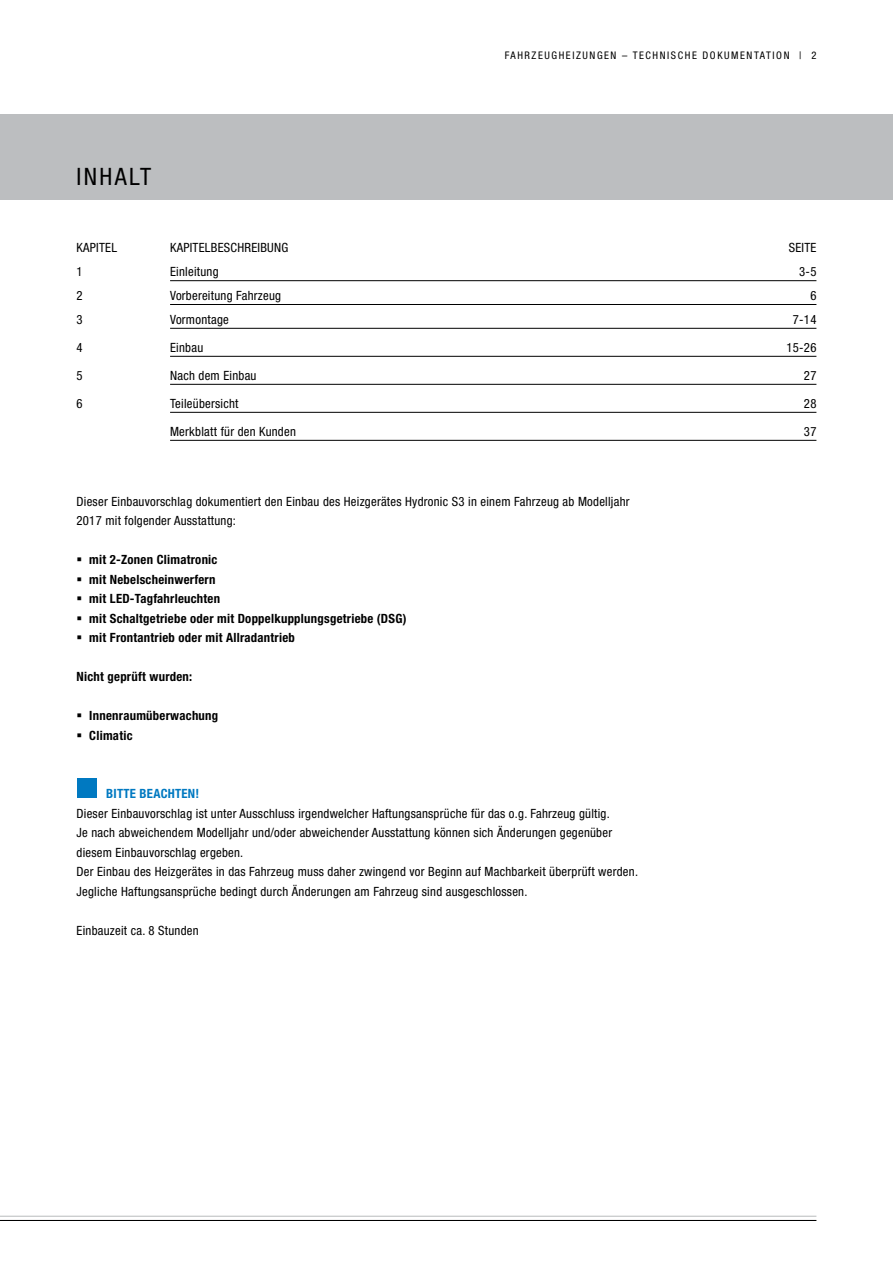
<style>
.page{position:relative;width:893px;height:1263px;background:#fff}
.page>*{position:absolute;margin:0;border:0;box-sizing:border-box;transform-origin:0 0}
.Ueberschrift_16pt{font:condensed 24px "Helvetica Neue LT";letter-spacing:.1em;color:#000}
.Fließtext_8_5pt{font:condensed 12.75px/19.5px "Helvetica Neue LT";letter-spacing:.02em;color:#000}
.t1{font:700 condensed 12.75px "Helvetica Neue LT";letter-spacing:.02em;color:#000}
.IHV_2{font:condensed 12.75px "Helvetica Neue LT";letter-spacing:.02em;color:#000}
.IHV_Überschrift{font:condensed 12.75px "Helvetica Neue LT";letter-spacing:.02em;color:#000}
.Fließtext_8_5pt_bold{font:condensed 12.75px "Helvetica Neue LT";letter-spacing:.02em;color:#000}
.Bitte_beachten_8_5pt{font:700 condensed 12.75px "Helvetica Neue LT";letter-spacing:.02em;color:#0079c1}
.Seitenzah_Versalien{font:condensed 10.5px "Helvetica Neue LT";letter-spacing:.15em;color:#000}
</style>
<div class="page">
<div style="left:0;top:115px;width:893px;height:85px;background:#bcbec0"></div>
<hr style="left:0;top:1216px;width:816px;height:1px;background:#bcbec0">
<hr style="left:0;top:1220px;width:816px;height:1px;background:#000">
<hr style="left:170px;top:280px;width:646px;height:1px;background:#000">
<hr style="left:170px;top:304px;width:646px;height:1px;background:#000">
<hr style="left:170px;top:328px;width:646px;height:1px;background:#000">
<hr style="left:170px;top:356px;width:646px;height:1px;background:#000">
<hr style="left:170px;top:384px;width:646px;height:1px;background:#000">
<hr style="left:170px;top:412px;width:646px;height:1px;background:#000">
<hr style="left:170px;top:440px;width:646px;height:1px;background:#000">
<div style="left:77px;top:778px;width:20px;height:20px;background:#0079c1"></div>
<p class="Ueberschrift_16pt" style="left:77px;top:162px;width:76px">INHALT</p>
<p class="Seitenzah_Versalien" style="left:505px;top:50px;width:313px">FAHRZEUGHEIZUNGEN – TECHNISCHE DOKUMENTATION | 2</p>
<p class="IHV_Überschrift" style="left:77px;top:241px;width:42px">KAPITEL</p>
<p class="IHV_Überschrift" style="left:170px;top:241px;width:120px">KAPITELBESCHREIBUNG</p>
<p class="IHV_Überschrift" style="left:789px;top:241px;width:29px">SEITE</p>
<p class="IHV_2" style="left:77px;top:264px;width:8px">1</p>
<p class="IHV_2" style="left:170px;top:264px;width:50px">Einleitung</p>
<p class="IHV_2" style="left:799px;top:264px;width:19px">3-5</p>
<p class="IHV_2" style="left:77px;top:288px;width:8px">2</p>
<p class="IHV_2" style="left:170px;top:288px;width:113px">Vorbereitung Fahrzeug</p>
<p class="IHV_2" style="left:810px;top:288px;width:8px">6</p>
<p class="IHV_2" style="left:77px;top:312px;width:8px">3</p>
<p class="IHV_2" style="left:170px;top:312px;width:60px">Vormontage</p>
<p class="IHV_2" style="left:793px;top:312px;width:25px">7-14</p>
<p class="IHV_2" style="left:77px;top:340px;width:8px">4</p>
<p class="IHV_2" style="left:170px;top:340px;width:35px">Einbau</p>
<p class="IHV_2" style="left:786px;top:340px;width:31px">15-26</p>
<p class="IHV_2" style="left:77px;top:368px;width:8px">5</p>
<p class="IHV_2" style="left:170px;top:368px;width:88px">Nach dem Einbau</p>
<p class="IHV_2" style="left:804px;top:368px;width:14px">27</p>
<p class="IHV_2" style="left:77px;top:396px;width:8px">6</p>
<p class="IHV_2" style="left:170px;top:396px;width:70px">Teileübersicht</p>
<p class="IHV_2" style="left:804px;top:396px;width:14px">28</p>
<p class="IHV_2" style="left:170px;top:424px;width:127px">Merkblatt für den Kunden</p>
<p class="IHV_2" style="left:804px;top:424px;width:14px">37</p>
<p class="Fließtext_8_5pt" style="left:77px;top:491px;width:555px">Dieser Einbauvorschlag dokumentiert den Einbau des Heizgerätes Hydronic S3 in einem Fahrzeug ab Modelljahr<br>2017 mit folgender Ausstattung:</p>
<p class="t1" style="left:89px;top:552px;width:130px">mit 2-Zonen Climatronic</p>
<p class="t1" style="left:89px;top:571px;width:128px">mit Nebelscheinwerfern</p>
<p class="t1" style="left:89px;top:591px;width:132px">mit LED-Tagfahrleuchten</p>
<p class="t1" style="left:89px;top:610px;width:319px">mit Schaltgetriebe oder mit Doppelkupplungsgetriebe (DSG)</p>
<p class="t1" style="left:89px;top:630px;width:207px">mit Frontantrieb oder mit Allradantrieb</p>
<p class="t1" style="left:77px;top:669px;width:117px">Nicht geprüft wurden:</p>
<p class="t1" style="left:89px;top:708px;width:130px">Innenraumüberwachung</p>
<p class="t1" style="left:89px;top:727px;width:45px">Climatic</p>
<p class="Bitte_beachten_8_5pt" style="left:106px;top:786px;width:94px">BITTE BEACHTEN!</p>
<p class="Fließtext_8_5pt" style="left:77px;top:803px;width:535px">Dieser Einbauvorschlag ist unter Ausschluss irgendwelcher Haftungsansprüche für das o.g. Fahrzeug gültig.</p>
<p class="Fließtext_8_5pt" style="left:77px;top:823px;width:537px">Je nach abweichendem Modelljahr und/oder abweichender Ausstattung können sich Änderungen gegenüber</p>
<p class="Fließtext_8_5pt" style="left:77px;top:842px;width:563px">diesem Einbauvorschlag ergeben.<br>Der Einbau des Heizgerätes in das Fahrzeug muss daher zwingend vor Beginn auf Machbarkeit überprüft werden.<br>Jegliche Haftungsansprüche bedingt durch Änderungen am Fahrzeug sind ausgeschlossen.</p>
<p class="Fließtext_8_5pt_bold" style="left:77px;top:923px;width:124px">Einbauzeit ca. 8 Stunden</p>
</div>
